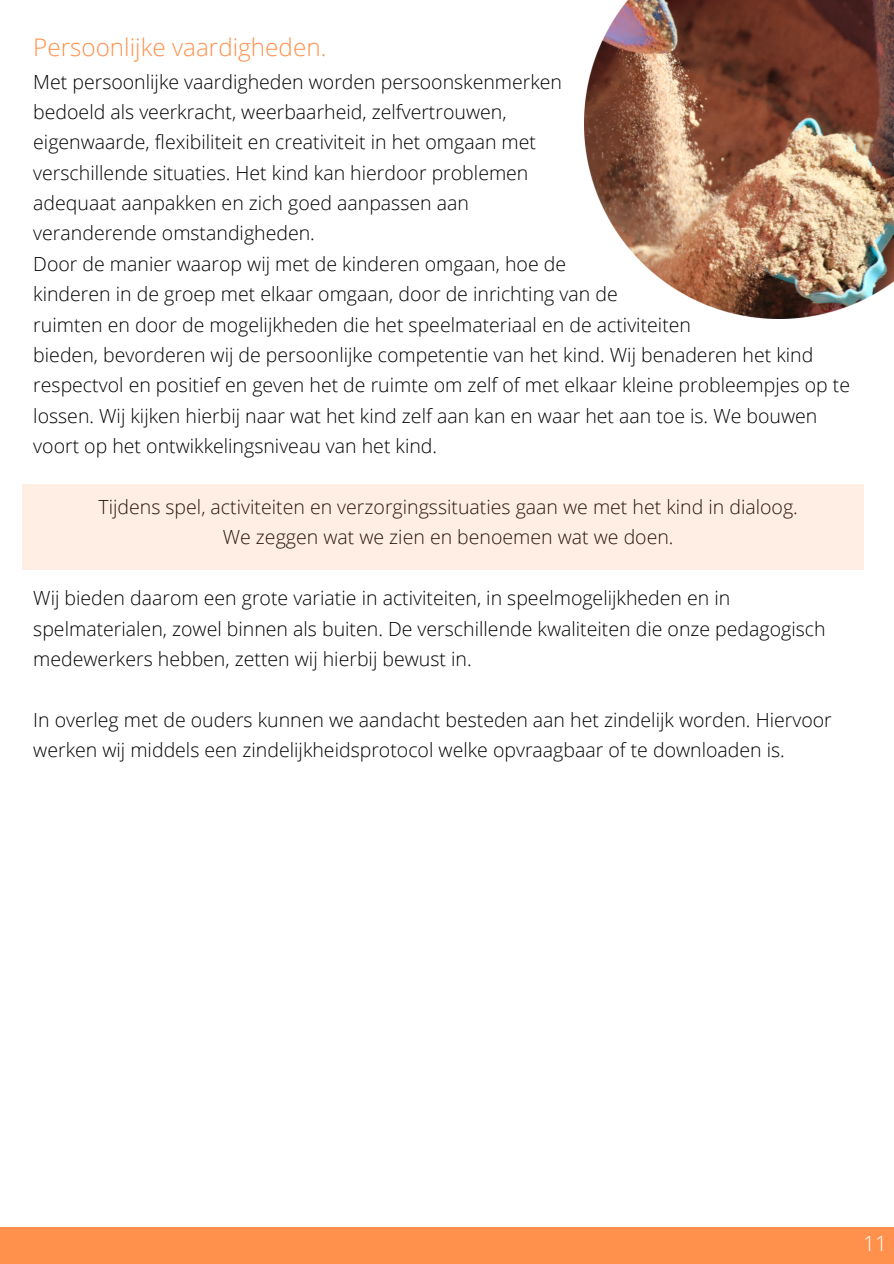
<style>
.page{position:relative;width:894px;height:1264px;background:#fff}
.page>*{position:absolute;margin:0;border:0;box-sizing:border-box;transform-origin:0 0}
.t1{font:300 24.3px "Open Sans";color:#ff914d}
.t2{font:300 21px "Open Sans";color:#fff}
.t3{font:300 19.5px/30.3px "Open Sans";color:#000}
</style>
<div class="page">
<div style="left:0;top:1227px;width:893px;height:36px;background:#ff914d"></div>
<img style="left:584px;top:0;width:309px;height:318px">
<div style="left:22px;top:483px;width:840px;height:86px;background:#ffeee4"></div>
<p class="t1" style="left:33px;top:30px;width:294px">Persoonlijke vaardigheden.</p>
<p class="t3" style="left:33px;top:66px;width:818px">Met persoonlijke vaardigheden worden persoonskenmerken<br>bedoeld als veerkracht, weerbaarheid, zelfvertrouwen,<br>eigenwaarde, flexibiliteit en creativiteit in het omgaan met<br>verschillende situaties. Het kind kan hierdoor problemen<br>adequaat aanpakken en zich goed aanpassen aan<br>veranderende omstandigheden.<br>Door de manier waarop wij met de kinderen omgaan, hoe de<br>kinderen in de groep met elkaar omgaan, door de inrichting van de<br>ruimten en door de mogelijkheden die het speelmateriaal en de activiteiten<br>bieden, bevorderen wij de persoonlijke competentie van het kind. Wij benaderen het kind respectvol en positief en geven het de ruimte om zelf of met elkaar kleine probleempjes op te lossen. Wij kijken hierbij naar wat het kind zelf aan kan en waar het aan toe is. We bouwen voort op het ontwikkelingsniveau van het kind.</p>
<p class="t3" style="left:98px;top:491px;width:700px;text-align:center">Tijdens spel, activiteiten en verzorgingssituaties gaan we met het kind in dialoog.<br>We zeggen wat we zien en benoemen wat we doen.</p>
<p class="t3" style="left:33px;top:582px;width:793px">Wij bieden daarom een grote variatie in activiteiten, in speelmogelijkheden en in spelmaterialen, zowel binnen als buiten. De verschillende kwaliteiten die onze pedagogisch medewerkers hebben, zetten wij hierbij bewust in.</p>
<p class="t3" style="left:33px;top:704px;width:799px">In overleg met de ouders kunnen we aandacht besteden aan het zindelijk worden. Hiervoor werken wij middels een zindelijkheidsprotocol welke opvraagbaar of te downloaden is.</p>
<p class="t2" style="left:862px;top:1228px;width:25px">11</p>
</div>
